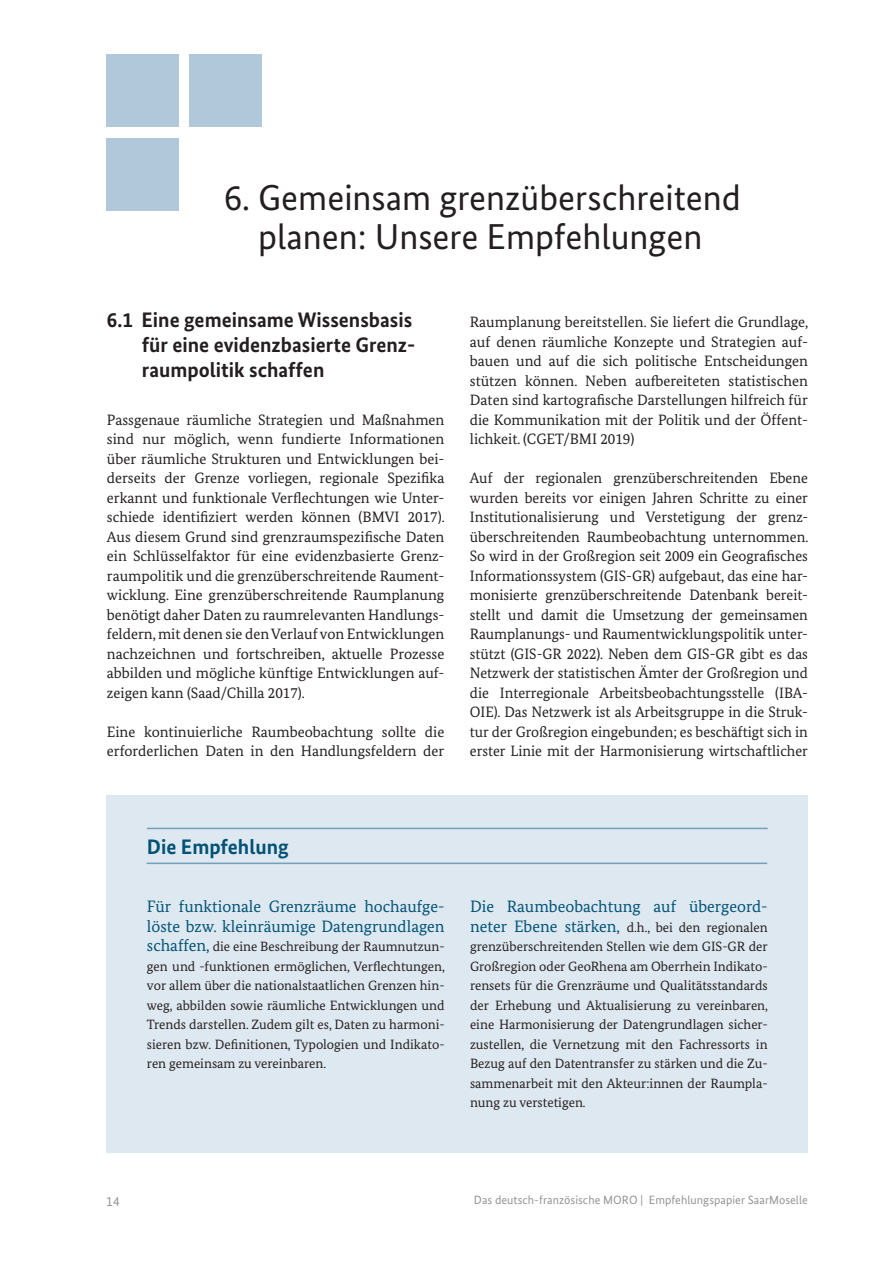
<style>
.page{position:relative;width:893px;height:1263px;background:#fff}
.page>*{position:absolute;margin:0;border:0;box-sizing:border-box;transform-origin:0 0}
.Überschrift_1_Hierar{font:36px/39px "Bundes Sans";color:#231f20;text-align:center}
.Inhalt_1_Hierarchie{font:700 21px/25.2px "Bundes Sans";color:#231f20}
.Inhalt_1_Hierarchie-2{font:700 21px "Bundes Sans";color:#005277}
.Text_Fließtext{font:16.5px/19.5px "Bundes Serif";color:#005277}
.Text_Fließtext-2{font:15px/19.5px "Bundes Serif";color:#231f20;text-align:justify}
.Text_Fließtext-3{font:13.5px/19.5px "Bundes Serif";color:#231f20;text-align:justify}
.t1{font:13.5px "Bundes Sans";color:#939598}
.t2{font:12px "Bundes Sans";letter-spacing:.005em;color:#939598}
.s1{font-size:16.5px;color:#005277}
</style>
<div class="page">
<div style="left:106px;top:54px;width:73px;height:72px;background:#b0c8da"></div>
<div style="left:189px;top:54px;width:72px;height:72px;background:#b0c8da"></div>
<div style="left:106px;top:138px;width:73px;height:72px;background:#b0c8da"></div>
<div style="left:106px;top:795px;width:702px;height:357px;background:#dee8f0"></div>
<hr style="left:147px;top:862px;width:620px;height:2px;background:#72a0bd">
<hr style="left:147px;top:828px;width:621px;height:1px;background:#72a0bd">
<p class="Überschrift_1_Hierar" style="left:224px;top:178px;width:518px">6. Gemeinsam grenzüberschreitend planen: Unsere Empfehlungen</p>
<p class="Inhalt_1_Hierarchie" style="left:142px;top:307px;width:275px;text-indent:-35px">6.1 Eine gemeinsame Wissensbasis für eine evidenzbasierte Grenz&shy;raumpolitik schaffen</p>
<p class="Text_Fließtext-2" style="left:107px;top:409px;width:339px">Passgenaue räumliche Strategien und Maßnahmen sind nur möglich, wenn fundierte Informationen über räumliche Strukturen und Entwicklungen bei&shy;derseits der Grenze vorliegen, regionale Spezifika erkannt und funktionale Verflechtungen wie Unter&shy;schiede identifiziert werden können (BMVI 2017).<br>Aus diesem Grund sind grenzraumspezifische Daten ein Schlüsselfaktor für eine evidenzbasierte Grenz&shy;raumpolitik und die grenzüberschreitende Raument&shy;wicklung. Eine grenzüberschreitende Raumplanung benötigt daher Daten zu raumrelevanten Handlungs&shy;feldern, mit denen sie den Verlauf von Entwicklungen nachzeichnen und fortschreiben, aktuelle Prozesse abbilden und mögliche künftige Entwicklungen auf&shy;zeigen kann (Saad/Chilla 2017).</p>
<p class="Text_Fließtext-2" style="left:107px;top:721px;width:339px">Eine kontinuierliche Raumbeobachtung sollte die erforderlichen Daten in den Handlungsfeldern der</p>
<p class="Text_Fließtext-2" style="left:470px;top:312px;width:340px">Raumplanung bereitstellen. Sie liefert die Grundlage, auf denen räumliche Konzepte und Strategien auf&shy;bauen und auf die sich politische Entscheidungen stützen können. Neben aufbereiteten statistischen Daten sind kartografische Darstellungen hilfreich für die Kommunikation mit der Politik und der Öffent&shy;lichkeit. (CGET/BMI 2019)</p>
<p class="Text_Fließtext-2" style="left:470px;top:468px;width:340px">Auf der regionalen grenzüberschreitenden Ebene wurden bereits vor einigen Jahren Schritte zu einer Institutionalisierung und Verstetigung der grenz&shy;überschreitenden Raumbeobachtung unternommen.<br>So wird in der Großregion seit 2009 ein Geografisches Informationssystem (GIS-GR) aufgebaut, das eine har&shy;monisierte grenzüberschreitende Datenbank bereit&shy;stellt und damit die Umsetzung der gemeinsamen Raumplanungs- und Raumentwicklungspolitik unter&shy;stützt (GIS-GR 2022). Neben dem GIS-GR gibt es das Netzwerk der statistischen Ämter der Großregion und die Interregionale Arbeitsbeobachtungsstelle (IBA-OIE). Das Netzwerk ist als Arbeitsgruppe in die Struk&shy;tur der Großregion eingebunden; es beschäftigt sich in erster Linie mit der Harmonisierung wirtschaftlicher</p>
<p class="Inhalt_1_Hierarchie-2" style="left:147px;top:833px;width:143px">Die Empfehlung</p>
<p class="Text_Fließtext" style="left:147px;top:896px;width:299px">Für funktionale Grenzräume hochaufge&shy;löste bzw. kleinräumige Datengrundlagen</p>
<p class="Text_Fließtext-3" style="left:147px;top:936px;width:299px"><span class="s1">schaffen,</span> die eine Beschreibung der Raumnutzun&shy;gen und -funktionen ermöglichen, Verflechtungen, vor allem über die nationalstaatlichen Grenzen hin&shy;weg, abbilden sowie räumliche Entwicklungen und Trends darstellen. Zudem gilt es, Daten zu harmoni&shy;sieren bzw. Definitionen, Typologien und Indikato&shy;ren gemeinsam zu vereinbaren.</p>
<p class="Text_Fließtext" style="left:470px;top:896px;width:299px">Die Raumbeobachtung auf übergeord-</p>
<p class="Text_Fließtext-3" style="left:470px;top:917px;width:299px"><span class="s1">neter Ebene stärken,</span> d.h., bei den regionalen grenzüberschreitenden Stellen wie dem GIS-GR der Großregion oder GeoRhena am Oberrhein Indikato&shy;rensets für die Grenzräume und Qualitätsstandards der Erhebung und Aktualisierung zu vereinbaren, eine Harmonisierung der Datengrundlagen sicher&shy;zustellen, die Vernetzung mit den Fachressorts in Bezug auf den Datentransfer zu stärken und die Zu&shy;sammenarbeit mit den Akteur:innen der Raumpla&shy;nung zu verstetigen.</p>
<p class="t1" style="left:106px;top:1193px;width:15px">14</p>
<p class="t2" style="left:474px;top:1193px;width:336px">Das deutsch-französische MORO | Empfehlungspapier SaarMoselle</p>
</div>
